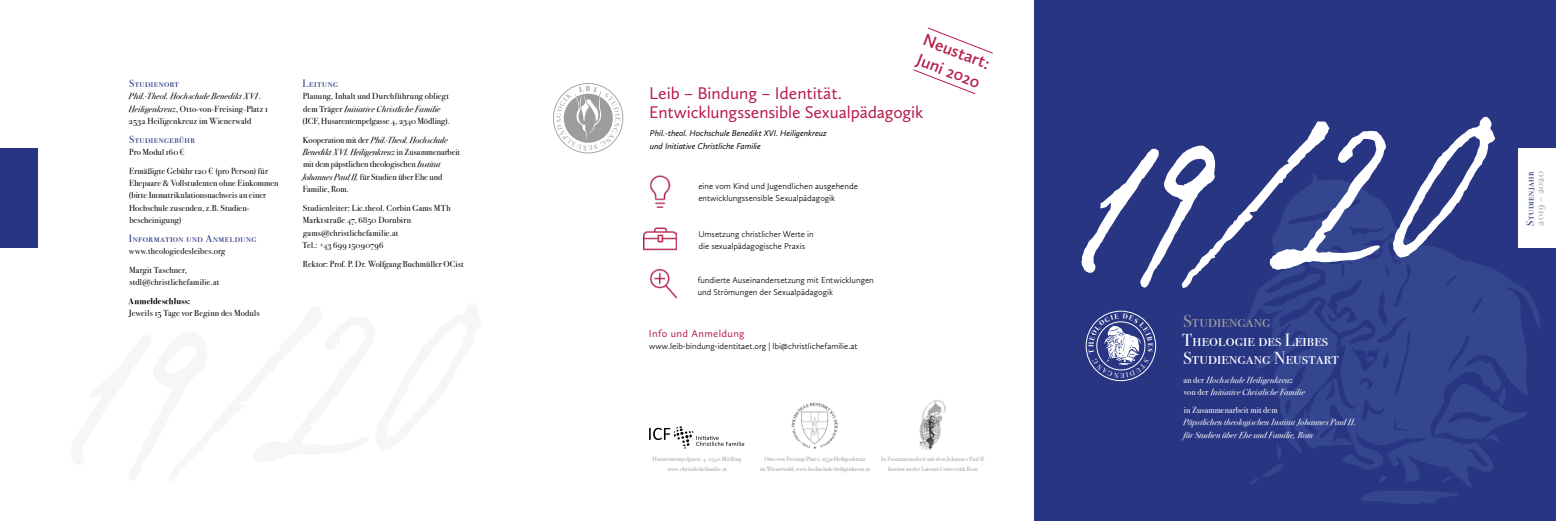
<style>
.page{position:relative;width:1556px;height:521px;background:#fff}
.page>*{position:absolute;margin:0;border:0;box-sizing:border-box;transform-origin:0 0}
.t1{font:175px "JP2 LT Pro";color:#fff}
.t2{font:17.5px/18.6px "Calluna Sans";letter-spacing:-.005em;color:#b71d4a}
.t3{font:17.5px/18.6px "Bodoni Svty Two SCITCTT Book";letter-spacing:.01em;color:#fff}
.t4{font:600 17.5px/21px "Calluna Sans";color:#b71d4a}
.t5{font:17.5px "Bodoni Svty Two SCITCTT Book";letter-spacing:.01em;color:#9d9d9c}
.t6{font:10.5px "Bodoni Svty Two SCITCTT Book";letter-spacing:.05em;color:#283583}
.t7{font:10.5px "Calluna Sans";letter-spacing:.035em;color:#b71d4a}
.t8{font:10.5px "Bodoni Svty Two SCITCTT Book";letter-spacing:.03em;color:#283583}
.t9{font:10.5px "Bodoni Svty Two SCITCTT Book";letter-spacing:.05em;color:#9d9d9c}
.t10{font:8.75px/12.4px "Bodoni Svty Two OSITCTT Book";letter-spacing:.015em;color:#000}
.t11{font:300 8.75px/12.4px "Calluna Sans";color:#000}
.t12{font:8.75px/12.4px "Bodoni Svty Two OSITCTT Book It";letter-spacing:.01em;color:#000}
.t13{font:8.75px/12.4px "Bodoni Svty Two OSITCTT Book It";letter-spacing:.01em;color:#fff}
.t14{font:8.75px/12.4px "Bodoni Svty Two OSITCTT Book";letter-spacing:-.005em;color:#000}
.t15{font:italic 8.75px/12.4px "Calluna Sans";color:#000}
.t16{font:8.75px "Bodoni Svty Two OSITCTT Book";letter-spacing:.01em;color:#fff}
.t17{font:8.75px "Bodoni Svty Two OSITCTT Bold";letter-spacing:.02em;color:#000}
.t18{font:6.12px/10.5px "Bodoni Svty Two OSITCTT Book";color:#9d9d9c;text-align:center}
.t19{font:6.12px/9.9px "Bodoni Svty Two OSITCTT Book";letter-spacing:-.02em;color:#9d9d9c;text-align:center}
.s1{font-family:"Bodoni Svty Two OSITCTT Book It"}
.s2{font-family:"Didot"}
.s3{font-family:"Bodoni Svty Two OSITCTT Book"}
</style>
<div class="page">
<div style="left:1034px;top:0;width:521px;height:521px;background:#283583"></div>
<div style="left:0;top:149px;width:37px;height:99px;background:#283583"></div>
<img style="left:1244px;top:148px;width:311px;height:356px">
<div style="left:1518px;top:149px;width:37px;height:99px;background:#fff"></div>
<div style="left:1085px;top:311px;width:70px;height:70px;border:1px solid #fff;border-radius:50%"></div>
<svg style="left:649px;top:426px;width:95px;height:22px"></svg>
<img style="left:791px;top:402px;width:46px;height:46px;border-radius:23px">
<img style="left:919px;top:399px;width:26px;height:50px">
<svg style="left:927px;top:27px;width:66px;height:27px"></svg>
<svg style="left:913px;top:69px;width:63px;height:26px"></svg>
<img style="left:650px;top:175px;width:21px;height:33px">
<img style="left:644px;top:227px;width:32px;height:24px">
<img style="left:650px;top:268px;width:28px;height:31px">
<svg style="left:1088px;top:314px;width:64px;height:64px"></svg>
<svg style="left:553px;top:83px;width:70px;height:70px"></svg>
<p class="t8" style="left:129px;top:77px;width:51px">Studienort</p>
<p class="t12" style="left:129px;top:90px;width:134px">Phil.-Theol. Hochschule Benedikt XVI .</p>
<p class="t10" style="left:128px;top:102px;width:141px"><span class="s1">Heiligenkreuz</span>, Otto-von-Freising-Platz 1<br>2532 Heiligenkreuz im Wienerwald</p>
<p class="t6" style="left:129px;top:133px;width:67px">Studiengebühr</p>
<p class="t10" style="left:129px;top:143px;width:140px;line-height:18.6px">Pro Modul 160 <span class="s2">¤<br></span>Ermäßigte Gebühr 120 <span class="s2">¤</span> (pro Person) für</p>
<p class="t10" style="left:129px;top:177px;width:151px">Ehepaare &amp; Vollstudenten ohne Einkommen (bitte Immatrikulationsnachweis an einer Hochschule zusenden, z.B. Studien&shy;bescheinigung)</p>
<p class="t6" style="left:129px;top:232px;width:129px">Information und Anmeldung</p>
<p class="t10" style="left:129px;top:242px;width:98px;line-height:18.6px">www.theologiedesleibes.org<br>Margit Taschner,</p>
<p class="t10" style="left:129px;top:276px;width:91px">stdl@christlichefamilie.at</p>
<p class="t17" style="left:128px;top:296px;width:64px">Anmeldeschluss:</p>
<p class="t10" style="left:129px;top:307px;width:132px">Jeweils 15 Tage vor Beginn des Moduls</p>
<p class="t6" style="left:302px;top:77px;width:37px">Leitung</p>
<p class="t10" style="left:303px;top:90px;width:148px">Planung, Inhalt und Durchführung obliegt</p>
<p class="t12" style="left:303px;top:103px;width:139px"><span class="s3">dem Träger</span> Initiative Christliche Familie</p>
<p class="t10" style="left:302px;top:115px;width:149px">(ICF, Husarentempelgasse 4, 2340 Mödling).</p>
<p class="t12" style="left:302px;top:134px;width:159px"><span class="s3">Kooperation mit der</span> Phil.-Theol. Hochschule<br>Benedikt XVI. Heiligenkreuz <span class="s3">in Zusammenarbeit</span></p>
<p class="t14" style="left:302px;top:158px;width:142px">mit dem päpstlichen theologischen <span class="s1">Institut<br>Johannes Paul II.</span> für Studien über Ehe und<br>Familie, Rom.</p>
<p class="t10" style="left:302px;top:202px;width:149px">Studienleiter: Lic.theol. Corbin Gams MTh<br>Marktstraße 47, 6850 Dornbirn gams@christlichefamilie.at<br>Tel.: +43 699 15090796</p>
<p class="t10" style="left:303px;top:257px;width:162px">Rektor: Prof. P. Dr. Wolfgang Buchmüller OCist</p>
<h2 class="t4" style="left:927px;top:29px;width:72px;rotate:21deg">Neustart:<br>Juni 2020</h2>
<h2 class="t2" style="left:649px;top:84px;width:275px">Leib – Bindung – Identität.<br>Entwicklungssensible Sexualpädagogik</h2>
<p class="t15" style="left:649px;top:127px;width:178px">Phil.-theol. Hochschule Benedikt XVI. Heiligenkreuz und Initiative Christliche Familie</p>
<p class="t11" style="left:698px;top:179px;width:161px">eine vom Kind und Jugendlichen ausgehende entwicklungssensible Sexualpädagogik</p>
<p class="t11" style="left:698px;top:227px;width:117px">Umsetzung christlicher Werte in die sexualpädagogische Praxis</p>
<p class="t11" style="left:697px;top:273px;width:178px">fundierte Auseinandersetzung mit Entwicklungen und Strömungen der Sexualpädagogik</p>
<p class="t7" style="left:649px;top:327px;width:97px">Info und Anmeldung</p>
<p class="t11" style="left:649px;top:340px;width:210px">www.leib-bindung-identitaet.org | lbi@christlichefamilie.at</p>
<p class="t18" style="left:652px;top:453px;width:90px">Husarentempelgasse 4, 2340 Mödling www.christlichefamilie.at</p>
<p class="t19" style="left:760px;top:454px;width:111px">Otto-von-Freising-Platz 1, 2532 Heiligenkreuz<br>im Wienerwald, www.hochschule-heiligenkreuz.at</p>
<p class="t18" style="left:881px;top:454px;width:106px;line-height:9.9px">In Zusammenarbeit mit dem Johannes Paul II.<br>Institut an der Lateran Universität Rom</p>
<h1 class="t1" style="left:1051px;top:113px;width:427px;rotate:-3deg">19/20</h1>
<h2 class="t5" style="left:1182px;top:311px;width:89px">Studiengang</h2>
<h2 class="t3" style="left:1182px;top:330px;width:158px">Theologie des Leibes<br>Studiengang Neustart</h2>
<p class="t13" style="left:1183px;top:374px;width:123px"><span class="s3">an der</span> Hochschule Heiligenkreuz <span class="s3">von der</span> Initiative Christliche Familie</p>
<p class="t16" style="left:1183px;top:404px;width:95px">in Zusammenarbeit mit dem</p>
<p class="t13" style="left:1183px;top:416px;width:174px">Päpstlichen theologischen Institut Johannes Paul II. für Studien über Ehe und Familie, Rom</p>
<p class="t6" style="left:1523px;top:226px;width:56px;rotate:-90deg">Studienjahr</p>
<p class="t9" style="left:1533px;top:226px;width:56px;rotate:-90deg">2019 – 2020</p>
</div>
